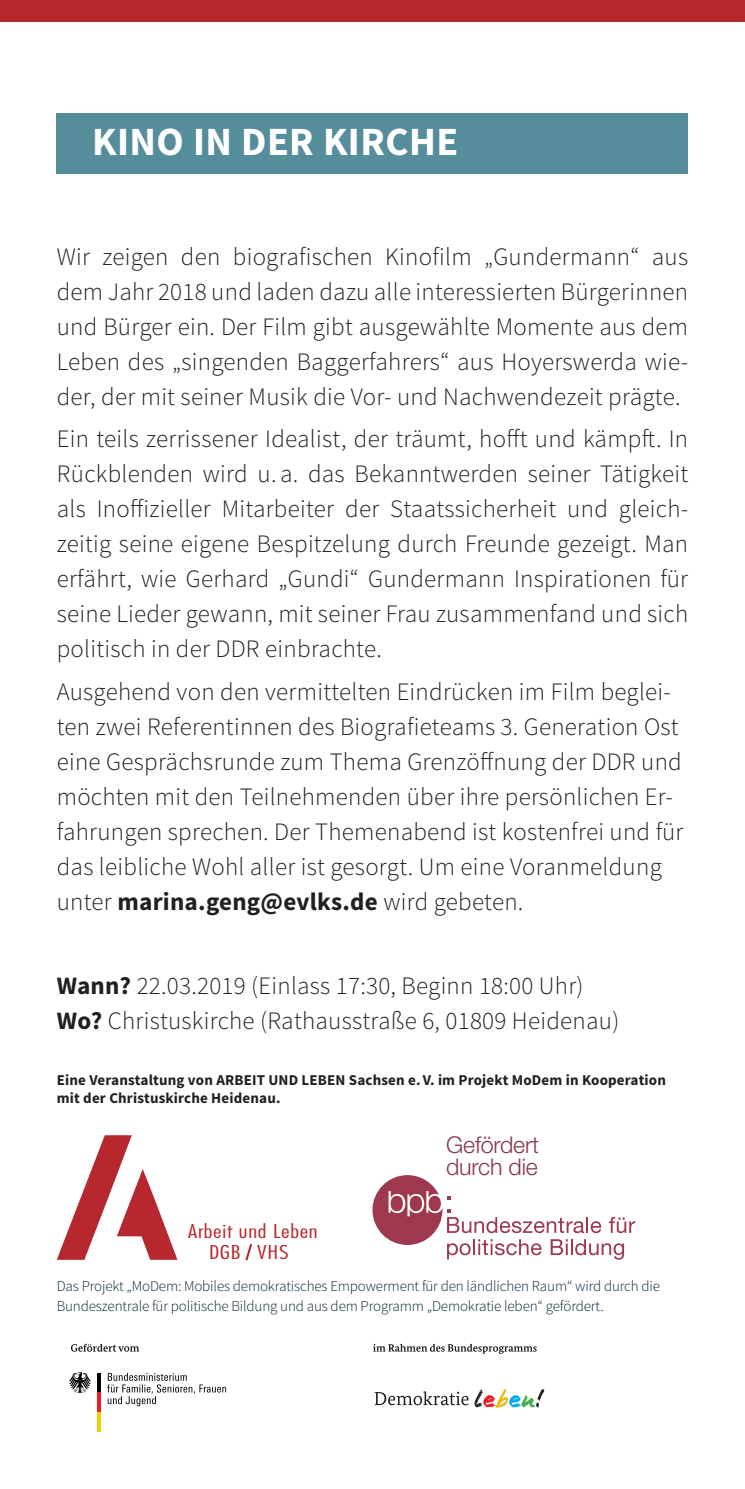
<style>
.page{position:relative;width:745px;height:1489px;background:#fff}
.page>*{position:absolute;margin:0;border:0;box-sizing:border-box;transform-origin:0 0}
.t1{font:700 40px "Source Sans Pro";letter-spacing:.01em;color:#fff}
.t2{font:300 25px/35px "Source Sans Pro";letter-spacing:.01em;color:#231f20;text-align:justify}
.t3{font:300 23.25px/21.8px "Helvetica Neue";letter-spacing:-.01em;color:#87374b}
.t4{font:300 condensed 18.5px/21.2px "Futura";letter-spacing:.03em;color:#b6282d;text-align:center;scale:1.33 1}
.t5{font:300 15px/20px "Source Sans Pro";letter-spacing:-.01em;color:#042738}
.t6{font:700 15px/18px "Source Sans Pro";letter-spacing:.01em;color:#231f20}
.s1{font-weight:700}
</style>
<div class="page">
<div style="left:57px;top:113px;width:630px;height:60px;background:#558d9a"></div>
<svg style="left:57px;top:1135px;width:120px;height:124px"></svg>
<svg style="left:245px;top:1244px;width:8px;height:17px"></svg>
<svg style="left:372px;top:1175px;width:263px;height:84px"></svg>
<hr style="left:97px;top:1372px;width:3px;height:20px;background:#000">
<hr style="left:97px;top:1392px;width:3px;height:19px;background:#ee1d23">
<hr style="left:97px;top:1411px;width:3px;height:19px;background:#f4cf02">
<svg style="left:69px;top:1372px;width:22px;height:20px"></svg>
<svg style="left:107px;top:1372px;width:119px;height:33px"></svg>
<svg style="left:71px;top:1343px;width:68px;height:8px"></svg>
<svg style="left:374px;top:1391px;width:94px;height:14px"></svg>
<svg style="left:474px;top:1388px;width:70px;height:19px"></svg>
<svg style="left:373px;top:1343px;width:163px;height:10px"></svg>
<div style="left:0;top:0;width:744px;height:21px;background:#b6282d"></div>
<h1 class="t1" style="left:92px;top:116px;width:367px">Kino in der Kirche</h1>
<p class="t2" style="left:57px;top:239px;width:632px">Wir zeigen den biografischen Kinofilm „Gundermann“ aus dem Jahr 2018 und laden dazu alle interessierten Bürgerinnen und Bürger ein. Der Film gibt ausgewählte Momente aus dem Leben des „singenden Baggerfahrers“ aus Hoyerswerda wie&shy;der, der mit seiner Musik die Vor- und Nachwendezeit prägte.</p>
<p class="t2" style="left:57px;top:421px;width:632px">Ein teils zerrissener Idealist, der träumt, hofft und kämpft. In Rückblenden wird u. a. das Bekanntwerden seiner Tätigkeit als Inoffizieller Mitarbeiter der Staatssicherheit und gleich&shy;zeitig seine eigene Bespitzelung durch Freunde gezeigt. Man erfährt, wie Gerhard „Gundi“ Gundermann Inspirationen für seine Lieder gewann, mit seiner Frau zusammenfand und sich politisch in der DDR einbrachte.</p>
<p class="t2" style="left:57px;top:674px;width:627px;text-align:left">Ausgehend von den vermittelten Eindrücken im Film beglei&shy;ten zwei Referentinnen des Biografieteams 3. Generation Ost eine Gesprächsrunde zum Thema Grenzöffnung der DDR und möchten mit den Teilnehmenden über ihre persönlichen Er&shy;fahrungen sprechen. Der Themenabend ist kostenfrei und für das leibliche Wohl aller ist gesorgt. Um eine Voranmeldung unter <span class="s1">marina.geng@evlks.de</span> wird gebeten.</p>
<p class="t2" style="left:57px;top:968px;width:563px"><span class="s1">Wann?</span> 22.03.2019 (Einlass 17:30, Beginn 18:00 Uhr)<br><span class="s1">Wo?</span> Christuskirche (Rathausstraße 6, 01809 Heidenau)</p>
<p class="t6" style="left:57px;top:1071px;width:610px">Eine Veranstaltung von ARBEIT UND LEBEN Sachsen e. V. im Projekt MoDem in Kooperation mit der Christuskirche Heidenau.</p>
<p class="t3" style="left:446px;top:1132px;width:94px">Gefördert durch die</p>
<p class="t4" style="left:188px;top:1220px;width:99px">Arbeit und Leben<br>DGB VHS</p>
<p class="t5" style="left:57px;top:1276px;width:604px">Das Projekt „MoDem: Mobiles demokratisches Empowerment für den ländlichen Raum“ wird durch die<br>Bundeszentrale für politische Bildung und aus dem Programm „Demokratie leben“ gefördert.</p>
</div>
